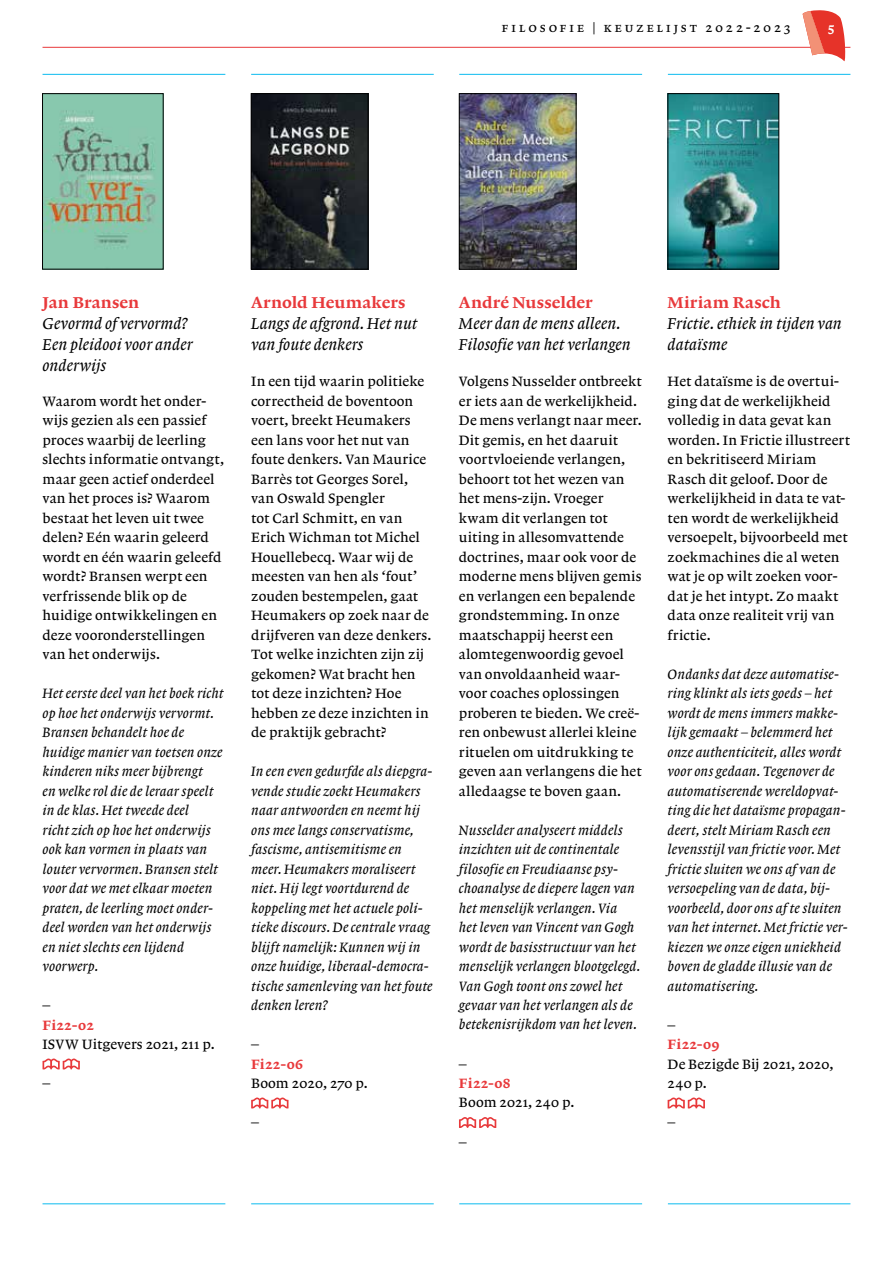
<style>
.page{position:relative;width:893px;height:1263px;background:#fff}
.page>*{position:absolute;margin:0;border:0;box-sizing:border-box;transform-origin:0 0}
.t1{font:16.5px/21px "Lexicon No 1 A Italic Txt";letter-spacing:.005em;color:#000}
.t2{font:16.5px "Lexicon No 1 D Roman Txt";letter-spacing:.01em;color:#e8393b}
.t3{font:14.25px/19.5px "Lexicon No 1 A Roman Txt";letter-spacing:.01em;color:#000}
.t4{font:14.25px/19.5px "Lexicon No 1 A Italic Txt";letter-spacing:.01em;color:#000}
.t5{font:14.25px "Lexicon No 1 D Roman Txt";letter-spacing:.015em;color:#e8393b}
.t6{font:13.5px "Lexicon No 1 A Roman SC";letter-spacing:.21em;color:#000}
.t7{font:13.5px "Lexicon No 1 D Roman Txt";color:#fff}
</style>
<div class="page">
<hr style="left:43px;top:47px;width:807px;height:1px;background:#e8393b">
<svg style="left:803px;top:10px;width:42px;height:51px"></svg>
<hr style="left:43px;top:1203px;width:182px;height:1px;background:#0bbbef">
<hr style="left:251px;top:1203px;width:183px;height:1px;background:#0bbbef">
<hr style="left:459px;top:1203px;width:183px;height:1px;background:#0bbbef">
<hr style="left:668px;top:1203px;width:182px;height:1px;background:#0bbbef">
<hr style="left:43px;top:74px;width:182px;height:1px;background:#0bbbef">
<hr style="left:251px;top:74px;width:183px;height:1px;background:#0bbbef">
<hr style="left:459px;top:74px;width:183px;height:1px;background:#0bbbef">
<hr style="left:668px;top:74px;width:182px;height:1px;background:#0bbbef">
<img style="left:670px;top:95px;width:107px;height:172px">
<div style="left:668px;top:93px;width:111px;height:176px;border:1px solid #000"></div>
<img style="left:461px;top:95px;width:113px;height:172px">
<div style="left:459px;top:93px;width:117px;height:176px;border:1px solid #000"></div>
<img style="left:253px;top:95px;width:113px;height:172px">
<div style="left:251px;top:93px;width:117px;height:176px;border:1px solid #000"></div>
<img style="left:44px;top:95px;width:117px;height:172px">
<div style="left:42px;top:93px;width:121px;height:176px;border:1px solid #000"></div>
<svg style="left:668px;top:1097px;width:37px;height:11px"></svg>
<svg style="left:459px;top:1117px;width:37px;height:11px"></svg>
<svg style="left:251px;top:1097px;width:37px;height:11px"></svg>
<svg style="left:43px;top:1058px;width:37px;height:11px"></svg>
<p class="t6" style="left:502px;top:20px;width:291px">filosofie | keuzelijst 2022-2023</p>
<p class="t7" style="left:828px;top:20px;width:8px">5</p>
<p class="t2" style="left:43px;top:293px;width:98px">Jan Bransen</p>
<p class="t1" style="left:43px;top:313px;width:152px">Gevormd of vervormd?<br>Een pleidooi voor ander onderwijs</p>
<p class="t3" style="left:43px;top:391px;width:183px">Waarom wordt het onder&shy;wijs gezien als een passief proces waarbij de leerling slechts informatie ontvangt, maar geen actief onderdeel van het proces is? Waarom bestaat het leven uit twee delen? Eén waarin geleerd wordt en één waarin geleefd wordt? Bransen werpt een verfrissende blik op de huidige ontwikkelingen en deze vooronderstellingen van het onderwijs.</p>
<p class="t4" style="left:43px;top:683px;width:183px">Het eerste deel van het boek richt op hoe het onderwijs vervormt.<br>Bransen behandelt hoe de huidige manier van toetsen onze kinderen niks meer bijbrengt<br>en welke rol die de leraar speelt in de klas. Het tweede deel<br>richt zich op hoe het onderwijs ook kan vormen in plaats van louter vervormen. Bransen stelt voor dat we met elkaar moeten praten, de leerling moet onder&shy;deel worden van het onderwijs en niet slechts een lijdend voorwerp.</p>
<p class="t3" style="left:43px;top:995px;width:9px">–</p>
<p class="t5" style="left:43px;top:1017px;width:53px">Fi22-02</p>
<p class="t3" style="left:43px;top:1034px;width:174px">ISVW Uitgevers 2021, 211 p.</p>
<p class="t3" style="left:43px;top:1074px;width:9px">–</p>
<p class="t2" style="left:251px;top:293px;width:156px">Arnold Heumakers</p>
<p class="t1" style="left:251px;top:313px;width:168px">Langs de afgrond. Het nut van foute denkers</p>
<p class="t3" style="left:251px;top:372px;width:182px">In een tijd waarin politieke correctheid de boventoon voert, breekt Heumakers een lans voor het nut van foute denkers. Van Maurice<br>Barrès tot Georges Sorel, van Oswald Spengler<br>tot Carl Schmitt, en van<br>Erich Wichman tot Michel<br>Houellebecq. Waar wij de meesten van hen als ‘fout’ zouden bestempelen, gaat<br>Heumakers op zoek naar de drijfveren van deze denkers.<br>Tot welke inzichten zijn zij gekomen? Wat bracht hen tot deze inzichten? Hoe hebben ze deze inzichten in de praktijk gebracht?</p>
<p class="t4" style="left:251px;top:761px;width:183px">In een even gedurfde als diepgra&shy;vende studie zoekt Heumakers naar antwoorden en neemt hij ons mee langs conservatisme, fascisme, antisemitisme en meer. Heumakers moraliseert niet. Hij legt voortdurend de koppeling met het actuele poli&shy;tieke discours. De centrale vraag blijft namelijk: Kunnen wij in onze huidige, liberaal-democra&shy;tische samenleving van het foute denken leren?</p>
<p class="t3" style="left:251px;top:1034px;width:9px">–</p>
<p class="t5" style="left:251px;top:1056px;width:54px">Fi22-06</p>
<p class="t3" style="left:251px;top:1073px;width:118px">Boom 2020, 270 p.</p>
<p class="t3" style="left:251px;top:1113px;width:9px">–</p>
<p class="t2" style="left:459px;top:293px;width:135px">André Nusselder</p>
<p class="t1" style="left:459px;top:313px;width:173px">Meer dan de mens alleen.<br>Filosofie van het verlangen</p>
<p class="t3" style="left:459px;top:372px;width:184px">Volgens Nusselder ontbreekt er iets aan de werkelijkheid.<br>De mens verlangt naar meer.<br>Dit gemis, en het daaruit voortvloeiende verlangen, behoort tot het wezen van het mens-zijn. Vroeger kwam dit verlangen tot uiting in allesomvattende doctrines, maar ook voor de moderne mens blijven gemis en verlangen een bepalende grondstemming. In onze maatschappij heerst een alomtegenwoordig gevoel van onvoldaanheid waar&shy;voor coaches oplossingen proberen te bieden. We creë&shy;ren onbewust allerlei kleine rituelen om uitdrukking te geven aan verlangens die het alledaagse te boven gaan.</p>
<p class="t4" style="left:459px;top:820px;width:183px">Nusselder analyseert middels inzichten uit de continentale filosofie en Freudiaanse psy&shy;choanalyse de diepere lagen van het menselijk verlangen. Via<br>het leven van Vincent van Gogh wordt de basisstructuur van het menselijk verlangen blootgelegd.<br>Van Gogh toont ons zowel het gevaar van het verlangen als de betekenisrijkdom van het leven.</p>
<p class="t3" style="left:459px;top:1054px;width:9px">–</p>
<p class="t5" style="left:459px;top:1075px;width:53px">Fi22-08</p>
<p class="t3" style="left:459px;top:1093px;width:117px">Boom 2021, 240 p.</p>
<p class="t3" style="left:459px;top:1132px;width:9px">–</p>
<p class="t2" style="left:668px;top:293px;width:115px">Miriam Rasch</p>
<p class="t1" style="left:668px;top:313px;width:176px">Frictie. ethiek in tijden van dataïsme</p>
<p class="t3" style="left:668px;top:372px;width:184px">Het dataïsme is de overtui&shy;ging dat de werkelijkheid volledig in data gevat kan worden. In Frictie illustreert en bekritiseerd Miriam<br>Rasch dit geloof. Door de werkelijkheid in data te vat&shy;ten wordt de werkelijkheid versoepelt, bijvoorbeeld met zoekmachines die al weten wat je op wilt zoeken voor&shy;dat je het intypt. Zo maakt data onze realiteit vrij van frictie.</p>
<p class="t4" style="left:668px;top:664px;width:181px">Ondanks dat deze automatise&shy;ring klinkt als iets goeds – het wordt de mens immers makke&shy;lijk gemaakt – belemmerd het onze authenticiteit, alles wordt voor ons gedaan. Tegenover de automatiserende wereldopvat&shy;ting die het dataïsme propagan&shy;deert, stelt Miriam Rasch een levensstijl van frictie voor. Met frictie sluiten we ons af van de versoepeling van de data, bij&shy;voorbeeld, door ons af te sluiten van het internet. Met frictie ver&shy;kiezen we onze eigen uniekheid boven de gladde illusie van de automatisering.</p>
<p class="t3" style="left:668px;top:1015px;width:9px">–</p>
<p class="t5" style="left:668px;top:1036px;width:53px">Fi22-09</p>
<p class="t3" style="left:668px;top:1054px;width:167px">De Bezigde Bij 2021, 2020,<br>240 p.</p>
<p class="t3" style="left:668px;top:1113px;width:9px">–</p>
</div>
